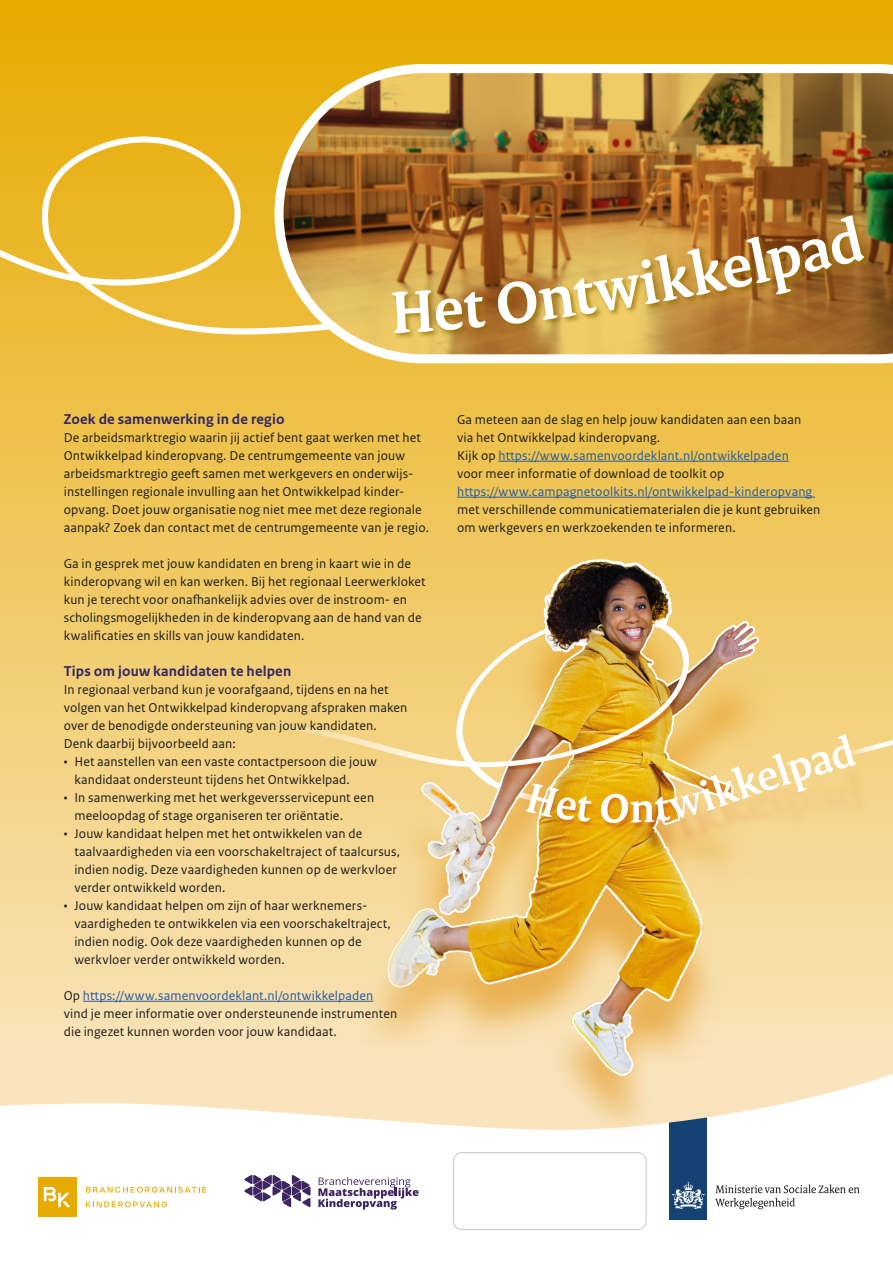
<style>
.page{position:relative;width:893px;height:1263px;background:#fff}
.page>*{position:absolute;margin:0;border:0;box-sizing:border-box;transform-origin:0 0}
._05_RO_Alineakop{font:700 15px "Rijksoverheid Sans Text";letter-spacing:.01em;color:#332661}
._10_RO_Broodtekst{font:13.5px/18px "Rijksoverheid Sans Text";letter-spacing:.01em;color:#1d1d1b}
._10_RO_Broodtekst-2{font:13.5px "Rijksoverheid Sans Text";letter-spacing:.01em;color:#275b9c}
.s1{color:#275b9c}
.s2{color:#1d1d1b}
</style>
<div class="page">
<div style="left:670px;top:1085px;width:37px;height:134px;background:#164273"></div>
<svg style="left:672px;top:1182px;width:33px;height:27px"></svg>
<svg style="left:715px;top:1184px;width:144px;height:25px"></svg>
<svg style="left:318px;top:1177px;width:101px;height:32px"></svg>
<svg style="left:244px;top:1176px;width:66px;height:31px"></svg>
<svg style="left:0;top:0;width:893px;height:532px;background:#ebbb36"></svg>
<div style="left:453px;top:1152px;width:193px;height:78px;border:1px solid #c7c7c6;border-radius:9px"></div>
<div style="left:38px;top:1177px;width:39px;height:40px;background:#e7ab00"></div>
<svg style="left:44px;top:1187px;width:26px;height:20px"></svg>
<svg style="left:86px;top:1201px;width:81px;height:6px"></svg>
<svg style="left:86px;top:1187px;width:120px;height:6px"></svg>
<img style="left:0;top:532px;width:893px;height:644px">
<svg style="left:0;top:128px;width:274px;height:228px;background:#ecbc39"></svg>
<img style="left:274px;top:64px;width:619px;height:299px">
<hr style="left:83px;top:1001px;width:290px;height:1px;background:#275b9c">
<hr style="left:498px;top:461px;width:291px;height:1px;background:#275b9c">
<hr style="left:457px;top:497px;width:358px;height:1px;background:#275b9c">
<div style="left:391px;top:214px;width:481px;height:127px;background:#916e00;opacity:.75"></div>
<svg style="left:392px;top:290px;width:94px;height:43px;background:#b88e34"></svg>
<svg style="left:495px;top:215px;width:370px;height:111px;background:#b48032"></svg>
<p class="_05_RO_Alineakop" style="left:64px;top:410px;width:222px">Zoek de samenwerking in de regio</p>
<p class="_10_RO_Broodtekst" style="left:64px;top:429px;width:367px">De arbeidsmarktregio waarin jij actief bent gaat werken met het Ontwikkelpad kinderopvang. De centrumgemeente van jouw arbeidsmarktregio geeft samen met werkgevers en onderwijs‑ instellingen regionale invulling aan het Ontwikkelpad kinder‑ opvang. Doet jouw organisatie nog niet mee met deze regionale aanpak? Zoek dan contact met de centrumgemeente van je regio.</p>
<p class="_10_RO_Broodtekst" style="left:64px;top:555px;width:363px">Ga in gesprek met jouw kandidaten en breng in kaart wie in de kinderopvang wil en kan werken. Bij het regionaal Leerwerkloket kun je terecht voor onafhankelijk advies over de instroom- en scholingsmogelijkheden in de kinderopvang aan de hand van de kwalificaties en skills van jouw kandidaten.</p>
<p class="_05_RO_Alineakop" style="left:64px;top:662px;width:229px">Tips om jouw kandidaten te helpen</p>
<p class="_10_RO_Broodtekst" style="left:64px;top:681px;width:345px">In regionaal verband kun je voorafgaand, tijdens en na het volgen van het Ontwikkelpad kinderopvang afspraken maken over de benodigde ondersteuning van jouw kandidaten.<br>Denk daarbij bijvoorbeeld aan:</p>
<p class="_10_RO_Broodtekst" style="left:74px;top:753px;width:304px;text-indent:-11px">• Het aanstellen van een vaste contactpersoon die jouw kandidaat ondersteunt tijdens het Ontwikkelpad.</p>
<p class="_10_RO_Broodtekst" style="left:74px;top:789px;width:301px;text-indent:-11px">• In samenwerking met het werkgeversservicepunt een meeloopdag of stage organiseren ter oriëntatie.</p>
<p class="_10_RO_Broodtekst" style="left:74px;top:825px;width:327px;text-indent:-11px">• Jouw kandidaat helpen met het ontwikkelen van de taalvaardigheden via een voorschakeltraject of taalcursus, indien nodig. Deze vaardigheden kunnen op de werkvloer verder ontwikkeld worden.</p>
<p class="_10_RO_Broodtekst" style="left:74px;top:897px;width:318px;text-indent:-11px">• Jouw kandidaat helpen om zijn of haar werknemers‑ vaardigheden te ontwikkelen via een voorschakeltraject, indien nodig. Ook deze vaardigheden kunnen op de werkvloer verder ontwikkeld worden.</p>
<p class="_10_RO_Broodtekst" style="left:64px;top:987px;width:335px">Op <span class="s1">https://www.samenvoordeklant.nl/ontwikkelpaden </span>vind je meer informatie over ondersteunende instrumenten die ingezet kunnen worden voor jouw kandidaat.</p>
<p class="_10_RO_Broodtekst" style="left:457px;top:411px;width:346px">Ga meteen aan de slag en help jouw kandidaten aan een baan via het Ontwikkelpad kinderopvang.</p>
<p class="_10_RO_Broodtekst-2" style="left:457px;top:448px;width:333px"><span class="s2">Kijk op</span> https://www.samenvoordeklant.nl/ontwikkelpaden</p>
<p class="_10_RO_Broodtekst" style="left:457px;top:465px;width:269px">voor meer informatie of download de toolkit op</p>
<p class="_10_RO_Broodtekst" style="left:457px;top:483px;width:365px"><span class="s1">https://www.campagnetoolkits.nl/ontwikkelpad-kinderopvang </span>met verschillende communicatiematerialen die je kunt gebruiken om werkgevers en werkzoekenden te informeren.</p>
</div>
